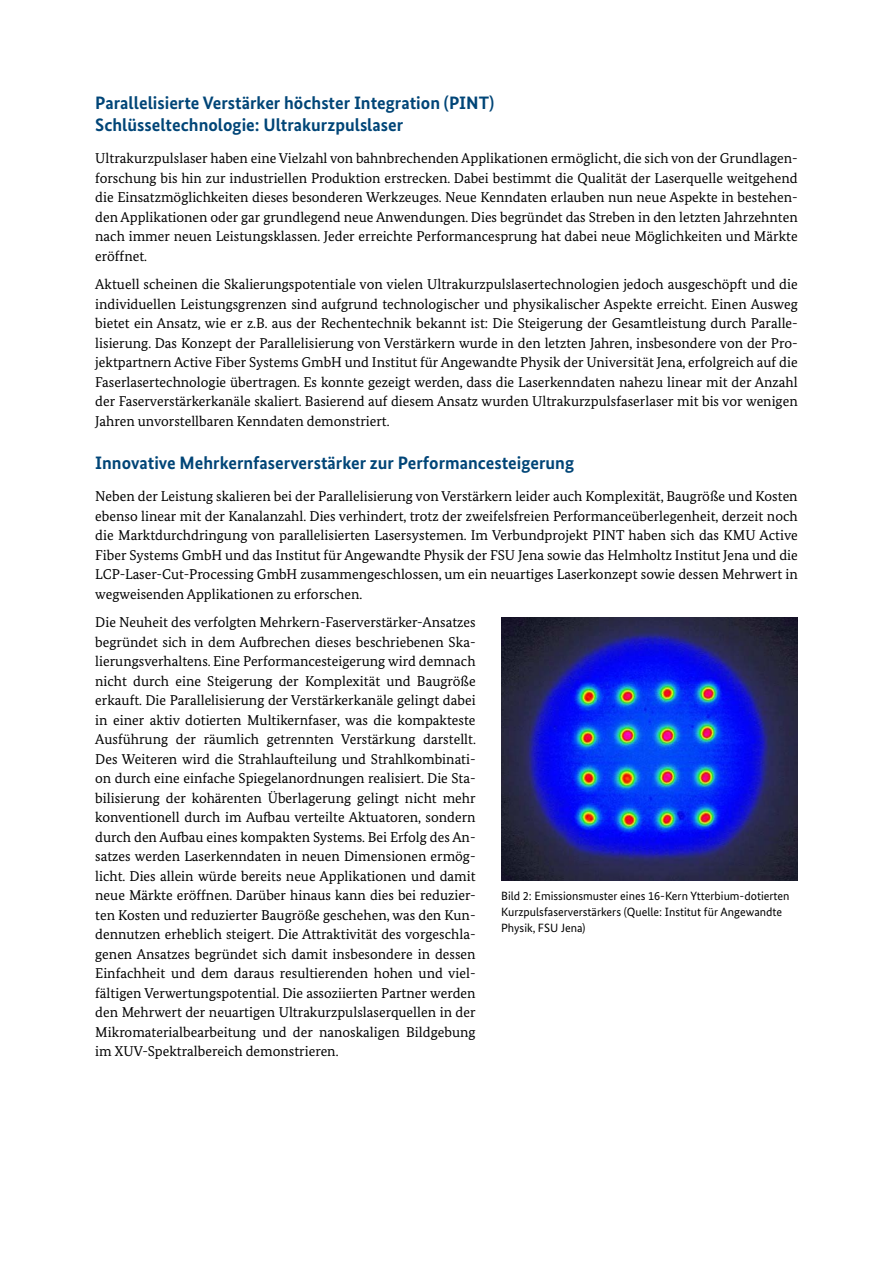
<style>
.page{position:relative;width:893px;height:1263px;background:#fff}
.page>*{position:absolute;margin:0;border:0;box-sizing:border-box;transform-origin:0 0}
.t1{font:700 18px/21.6px "Bundes Sans";color:#004577}
.t2{font:14.25px/19.5px "Bundes Serif";color:#000;text-align:justify}
.t3{font:12px/15.8px "Bundes Sans";color:#000}
</style>
<div class="page">
<img style="left:501px;top:618px;width:297px;height:263px">
<h3 class="t1" style="left:95px;top:92px;width:400px">Parallelisierte Verstärker höchster Integration (PINT)<br>Schlüsseltechnologie: Ultrakurzpulslaser</h3>
<p class="t2" style="left:95px;top:148px;width:704px">Ultrakurzpulslaser haben eine Vielzahl von bahnbrechenden Applikationen ermöglicht, die sich von der Grundlagen&shy;forschung bis hin zur industriellen Produktion erstrecken. Dabei bestimmt die Qualität der Laserquelle weitgehend die Einsatzmöglichkeiten dieses besonderen Werkzeuges. Neue Kenndaten erlauben nun neue Aspekte in bestehen&shy;den Applikationen oder gar grundlegend neue Anwendungen. Dies begründet das Streben in den letzten Jahrzehnten nach immer neuen Leistungsklassen. Jeder erreichte Performancesprung hat dabei neue Möglichkeiten und Märkte eröffnet.</p>
<p class="t2" style="left:95px;top:274px;width:704px">Aktuell scheinen die Skalierungspotentiale von vielen Ultrakurzpulslasertechnologien jedoch ausgeschöpft und die individuellen Leistungsgrenzen sind aufgrund technologischer und physikalischer Aspekte erreicht. Einen Ausweg bietet ein Ansatz, wie er z.B. aus der Rechentechnik bekannt ist: Die Steigerung der Gesamtleistung durch Paralle&shy;lisierung. Das Konzept der Parallelisierung von Verstärkern wurde in den letzten Jahren, insbesondere von der Pro&shy;jektpartnern Active Fiber Systems GmbH und Institut für Angewandte Physik der Universität Jena, erfolgreich auf die Faserlasertechnologie übertragen. Es konnte gezeigt werden, dass die Laserkenndaten nahezu linear mit der Anzahl der Faserverstärkerkanäle skaliert. Basierend auf diesem Ansatz wurden Ultrakurzpulsfaserlaser mit bis vor wenigen Jahren unvorstellbaren Kenndaten demonstriert.</p>
<h3 class="t1" style="left:95px;top:452px;width:480px">Innovative Mehrkernfaserverstärker zur Performancesteigerung</h3>
<p class="t2" style="left:95px;top:486px;width:704px">Neben der Leistung skalieren bei der Parallelisierung von Verstärkern leider auch Komplexität, Baugröße und Kosten ebenso linear mit der Kanalanzahl. Dies verhindert, trotz der zweifelsfreien Performanceüberlegenheit, derzeit noch die Marktdurchdringung von parallelisierten Lasersystemen. Im Verbundprojekt PINT haben sich das KMU Active Fiber Systems GmbH und das Institut für Angewandte Physik der FSU Jena sowie das Helmholtz Institut Jena und die LCP-Laser-Cut-Processing GmbH zusammengeschlossen, um ein neuartiges Laserkonzept sowie dessen Mehrwert in wegweisenden Applikationen zu erforschen.</p>
<p class="t2" style="left:95px;top:612px;width:382px">Die Neuheit des verfolgten Mehrkern-Faserverstärker-Ansatzes begründet sich in dem Aufbrechen dieses beschriebenen Ska&shy;lierungsverhaltens. Eine Performancesteigerung wird demnach nicht durch eine Steigerung der Komplexität und Baugröße erkauft. Die Parallelisierung der Verstärkerkanäle gelingt dabei in einer aktiv dotierten Multikernfaser, was die kompakteste Ausführung der räumlich getrennten Verstärkung darstellt.<br>Des Weiteren wird die Strahlaufteilung und Strahlkombinati&shy;on durch eine einfache Spiegelanordnungen realisiert. Die Sta&shy;bilisierung der kohärenten Überlagerung gelingt nicht mehr konventionell durch im Aufbau verteilte Aktuatoren, sondern durch den Aufbau eines kompakten Systems. Bei Erfolg des An&shy;satzes werden Laserkenndaten in neuen Dimensionen ermög&shy;licht. Dies allein würde bereits neue Applikationen und damit neue Märkte eröffnen. Darüber hinaus kann dies bei reduzier&shy;ten Kosten und reduzierter Baugröße geschehen, was den Kun&shy;dennutzen erheblich steigert. Die Attraktivität des vorgeschla&shy;genen Ansatzes begründet sich damit insbesondere in dessen Einfachheit und dem daraus resultierenden hohen und viel&shy;fältigen Verwertungspotential. Die assoziierten Partner werden den Mehrwert der neuartigen Ultrakurzpulslaserquellen in der Mikromaterialbearbeitung und der nanoskaligen Bildgebung im XUV-Spektralbereich demonstrieren.</p>
<p class="t3" style="left:501px;top:888px;width:290px">Bild 2: Emissionsmuster eines 16-Kern Ytterbium-dotierten<br>Kurzpulsfaserverstärkers (Quelle: Institut für Angewandte<br>Physik, FSU Jena)</p>
</div>
